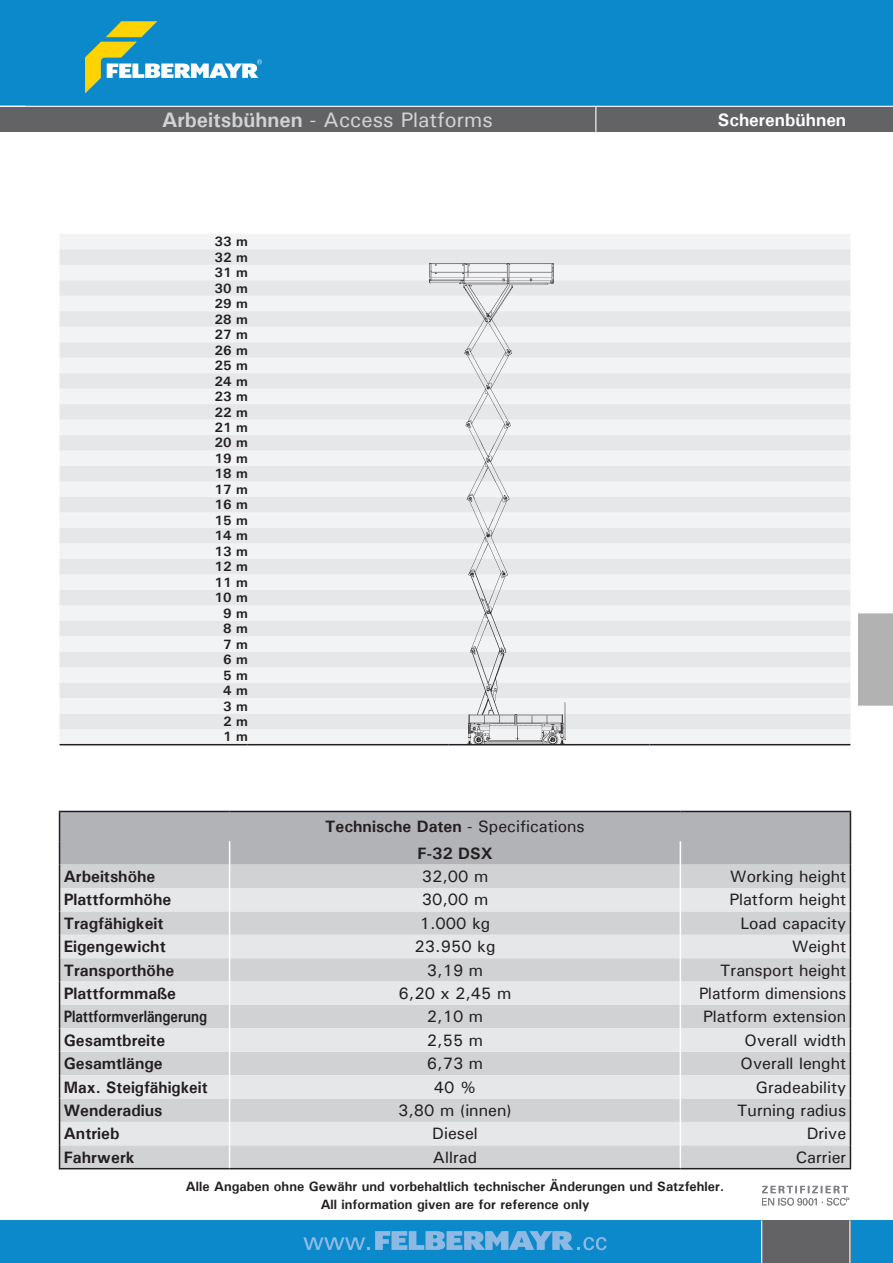
<style>
.page{position:relative;width:893px;height:1263px;background:#fff}
.page>*{position:absolute;margin:0;border:0;box-sizing:border-box;transform-origin:0 0}
.t1{font:500 21px "Univers";color:#d1d2d4}
.t2{font:700 18px "Univers";color:#fff}
.t3{font:500 16.5px "Univers";color:#231f20}
.t4{font:700 16.5px/26.5px "Univers";color:#231f20;text-align:center}
.t5{font:700 16.5px "Univers";color:#231f20;scale:.85 1}
.t6{font:500 16.5px "Univers";color:#231f20;scale:.95 1}
.t7{font:700 13.5px/15.5px "Univers";color:#231f20;text-align:center}
.t8{font:700 13.05px "Univers";color:#231f20}
.s1{font-weight:700}
.s2{font-weight:500}
</style>
<div class="page">
<div style="left:0;top:1220px;width:893px;height:43px;background:#0c89cb"></div>
<div style="left:761px;top:1220px;width:89px;height:43px;background:#636366"></div>
<div style="left:0;top:0;width:893px;height:106px;background:#0c89cb"></div>
<div style="left:0;top:106px;width:893px;height:26px;background:#636366"></div>
<hr style="left:0;top:106px;width:893px;height:1px;background:#fff">
<svg style="left:595px;top:106px;width:1px;height:26px"></svg>
<hr style="left:761px;top:1220px;width:1px;height:43px;background:#fff">
<hr style="left:849px;top:1220px;width:1px;height:43px;background:#fff">
<svg style="left:85px;top:21px;width:177px;height:73px"></svg>
<svg style="left:303px;top:1231px;width:304px;height:19px"></svg>
<svg style="left:762px;top:1186px;width:87px;height:19px"></svg>
<svg style="left:59px;top:811px;width:792px;height:357px;background:#d3d4d7"></svg>
<hr style="left:59px;top:1168px;width:171px;height:1px;background:#231f20">
<hr style="left:230px;top:1168px;width:450px;height:1px;background:#231f20">
<hr style="left:680px;top:1168px;width:171px;height:1px;background:#231f20">
<div style="left:60px;top:234px;width:790px;height:510px;background:#f2f3f4"></div>
<div style="left:60px;top:249px;width:790px;height:480px;background:#eaebec"></div>
<hr style="left:60px;top:744px;width:188px;height:1px;background:#231f20">
<hr style="left:248px;top:744px;width:201px;height:1px;background:#231f20">
<hr style="left:449px;top:744px;width:200px;height:1px;background:#231f20">
<hr style="left:649px;top:744px;width:201px;height:1px;background:#231f20">
<img style="left:430px;top:264px;width:135px;height:480px">
<p class="t1" style="left:162px;top:106px;width:332px"><span class="s1">Arbeitsbühnen</span> - Access Platforms</p>
<p class="t2" style="left:718px;top:108px;width:130px">Scherenbühnen</p>
<p class="t7" style="left:215px;top:234px;width:35px;text-align:justify">33 m 32 m 31 m 30 m</p>
<p class="t8" style="left:215px;top:295px;width:35px">29 m</p>
<p class="t7" style="left:215px;top:311px;width:35px;text-align:right">28 m<br>27 m<br>26 m<br>25 m<br>24 m<br>23 m<br>22 m<br>21 m<br>20 m<br>19 m<br>18 m<br>17 m<br>16 m<br>15 m<br>14 m<br>13 m<br>12 m<br>11 m<br>10 m<br>9 m<br>8 m<br>7 m<br>6 m<br>5 m<br>4 m<br>3 m<br>2 m<br>1 m</p>
<p class="t4" style="left:325px;top:813px;width:261px">Technische Daten <span class="s2">- Specifications<br></span>F-32 DSX</p>
<p class="t4" style="left:64px;top:863px;width:93px">Arbeitshöhe</p>
<p class="t3" style="left:422px;top:866px;width:68px">32,00 m</p>
<p class="t3" style="left:730px;top:866px;width:117px">Working height</p>
<p class="t4" style="left:64px;top:886px;width:109px">Plattformhöhe</p>
<p class="t3" style="left:422px;top:889px;width:68px">30,00 m</p>
<p class="t3" style="left:729px;top:889px;width:118px">Platform height</p>
<p class="t4" style="left:64px;top:909px;width:101px">Tragfähigkeit</p>
<p class="t3" style="left:420px;top:912px;width:72px">1.000 kg</p>
<p class="t3" style="left:740px;top:912px;width:107px">Load capacity</p>
<p class="t4" style="left:64px;top:933px;width:103px">Eigengewicht</p>
<p class="t3" style="left:415px;top:936px;width:82px">23.950 kg</p>
<p class="t3" style="left:792px;top:936px;width:56px">Weight</p>
<p class="t4" style="left:64px;top:956px;width:112px">Transporthöhe</p>
<p class="t3" style="left:427px;top:959px;width:58px">3,19 m</p>
<p class="t3" style="left:720px;top:959px;width:128px">Transport height</p>
<p class="t4" style="left:64px;top:980px;width:114px">Plattformmaße</p>
<p class="t3" style="left:398px;top:983px;width:114px">6,20 x 2,45 m</p>
<p class="t6" style="left:699px;top:983px;width:156px">Platform dimensions</p>
<p class="t5" style="left:64px;top:1006px;width:170px">Plattformverlängerung</p>
<p class="t3" style="left:427px;top:1006px;width:58px">2,10 m</p>
<p class="t3" style="left:703px;top:1006px;width:145px">Platform extension</p>
<p class="t4" style="left:64px;top:1026px;width:103px">Gesamtbreite</p>
<p class="t3" style="left:427px;top:1029px;width:58px">2,55 m</p>
<p class="t3" style="left:745px;top:1029px;width:103px">Overall width</p>
<p class="t4" style="left:64px;top:1050px;width:100px">Gesamtlänge</p>
<p class="t3" style="left:427px;top:1053px;width:58px">6,73 m</p>
<p class="t3" style="left:741px;top:1053px;width:107px">Overall lenght</p>
<p class="t4" style="left:64px;top:1073px;width:145px">Max. Steigfähigkeit</p>
<p class="t3" style="left:434px;top:1076px;width:44px">40 %</p>
<p class="t3" style="left:756px;top:1076px;width:92px">Gradeability</p>
<p class="t4" style="left:64px;top:1096px;width:100px">Wenderadius</p>
<p class="t3" style="left:398px;top:1100px;width:115px">3,80 m (innen)</p>
<p class="t3" style="left:737px;top:1100px;width:110px">Turning radius</p>
<p class="t4" style="left:64px;top:1120px;width:57px">Antrieb</p>
<p class="t3" style="left:432px;top:1123px;width:47px">Diesel</p>
<p class="t3" style="left:807px;top:1123px;width:41px">Drive</p>
<p class="t4" style="left:64px;top:1143px;width:72px">Fahrwerk</p>
<p class="t3" style="left:433px;top:1146px;width:46px">Allrad</p>
<p class="t3" style="left:796px;top:1146px;width:52px">Carrier</p>
<p class="t7" style="left:186px;top:1177px;width:540px;line-height:18px">Alle Angaben ohne Gewähr und vorbehaltlich technischer Änderungen und Satzfehler.<br>All information given are for reference only</p>
</div>
